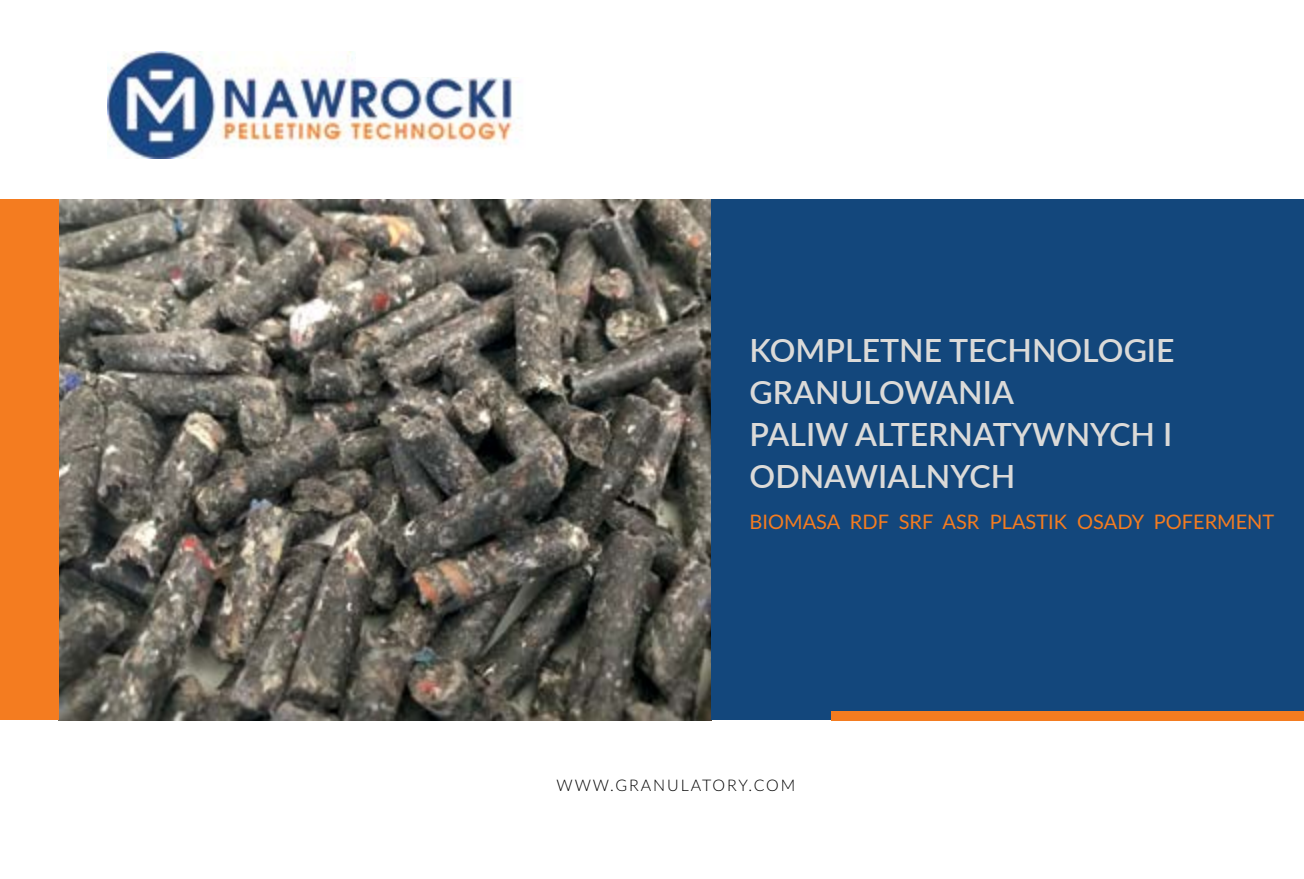
<style>
.page{position:relative;width:1304px;height:879px;background:#fff}
.page>*{position:absolute;margin:0;border:0;box-sizing:border-box;transform-origin:0 0}
.t1{font:600 32px/42px "Lato";color:#dbdad8}
.t2{font:20px "Lato";color:#f47c20}
.t3{font:300 16px "Lato";letter-spacing:.12em;color:#000}
</style>
<div class="page">
<img style="left:58px;top:200px;width:654px;height:520px">
<img style="left:108px;top:52px;width:410px;height:107px">
<div style="left:712px;top:200px;width:592px;height:520px;background:#13477c"></div>
<div style="left:0;top:200px;width:58px;height:520px;background:#f47c20"></div>
<div style="left:832px;top:711px;width:472px;height:9px;background:#f47c20"></div>
<div style="left:356px;top:43px;width:179px;height:34px;background:#fff"></div>
<p class="t1" style="left:750px;top:328px;width:426px">KOMPLETNE TECHNOLOGIE<br>GRANULOWANIA<br>PALIW ALTERNATYWNYCH I<br>ODNAWIALNYCH</p>
<p class="t2" style="left:750px;top:507px;width:526px">BIOMASA RDF SRF ASR PLASTIK OSADY POFERMENT</p>
<p class="t3" style="left:557px;top:774px;width:240px">WWW.GRANULATORY.COM</p>
</div>
